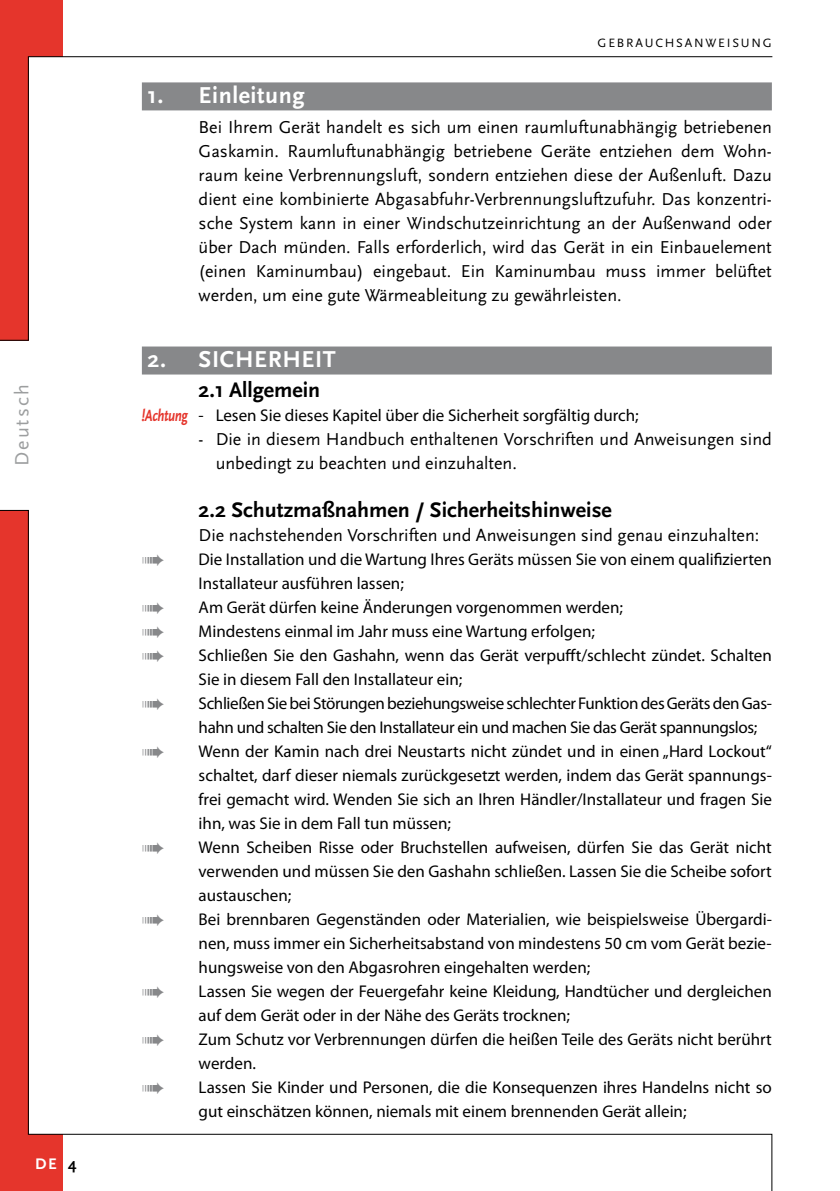
<style>
.page{position:relative;width:840px;height:1191px;background:#fff}
.page>*{position:absolute;margin:0;border:0;box-sizing:border-box;transform-origin:0 0}
.t1{font:700 24px "Scala Sans";letter-spacing:.025em;color:#fff}
.t2{font:700 22px "Scala Sans";color:#000}
.t3{font:20px "Scala Sans";letter-spacing:.105em;color:#9c9e9f}
.t4{font:18px/24px "Scala Sans";color:#000;text-align:justify}
.t5{font:17px/24px "Myriad Pro";color:#000}
.t6{font:17px/24px "Myriad Pro";letter-spacing:-.025em;color:#000}
.t7{font:700 16px "Scala Sans";color:#fff}
.t8{font:700 16px "Scala Sans";color:#000}
.t9{font:12.6px "Scala Sans";letter-spacing:.145em;color:#000}
.s1{font-family:"Scala Sans";font-weight:700;font-style:italic;color:#e5352c}
</style>
<div class="page">
<svg style="left:0;top:57px;width:29px;height:283px;background:#dc332a"></svg>
<svg style="left:0;top:510px;width:29px;height:624px;background:#dc332a"></svg>
<div style="left:142px;top:82px;width:629px;height:28px;background:#87888a"></div>
<div style="left:142px;top:346px;width:629px;height:28px;background:#87888a"></div>
<div style="left:0;top:1134px;width:62px;height:57px;background:#e5352c"></div>
<div style="left:0;top:0;width:62px;height:57px;background:#e5352c"></div>
<hr style="left:28px;top:56px;width:743px;height:1px;background:#000">
<svg style="left:28px;top:1133px;width:744px;height:58px"></svg>
<p class="t3" style="left:11px;top:466px;width:83px;rotate:-90deg">Deutsch</p>
<p class="t7" style="left:35px;top:1154px;width:23px">DE</p>
<p class="t8" style="left:68px;top:1154px;width:10px">4</p>
<p class="t9" style="left:597px;top:36px;width:176px">GEBRAUCHSANWEISUNG</p>
<h1 class="t1" style="left:147px;top:82px;width:159px">1. Einleitung</h1>
<p class="t4" style="left:198px;top:116px;width:574px">Bei Ihrem Gerät handelt es sich um einen raumluftunabhängig betriebenen Gaskamin. Raumluftunabhängig betriebene Geräte entziehen dem Wohn&shy;raum keine Verbrennungsluft, sondern entziehen diese der Außenluft. Dazu dient eine kombinierte Abgasabfuhr-Verbrennungsluftzufuhr. Das konzentri&shy;sche System kann in einer Windschutzeinrichtung an der Außenwand oder über Dach münden. Falls erforderlich, wird das Gerät in ein Einbauelement (einen Kaminumbau) eingebaut. Ein Kaminumbau muss immer belüftet werden, um eine gute Wärmeableitung zu gewährleisten.</p>
<h1 class="t1" style="left:147px;top:346px;width:189px">2. SICHERHEIT</h1>
<p class="t2" style="left:198px;top:378px;width:123px">2.1 Allgemein</p>
<p class="t5" style="left:142px;top:403px;width:498px"><span class="s1">!Achtung</span> - Lesen Sie dieses Kapitel über die Sicherheit sorgfältig durch;</p>
<p class="t4" style="left:215px;top:428px;width:557px;text-indent:-17px">- Die in diesem Handbuch enthaltenen Vorschriften und Anweisungen sind unbedingt zu beachten und einzuhalten.</p>
<p class="t2" style="left:198px;top:498px;width:414px">2.2 Schutzmaßnahmen / Sicherheitshinweise</p>
<p class="t4" style="left:198px;top:524px;width:562px">Die nachstehenden Vorschriften und Anweisungen sind genau einzuhalten:</p>
<p class="t5" style="left:198px;top:547px;width:574px">Die Installation und die Wartung Ihres Geräts müssen Sie von einem qualifizierten<br>Installateur ausführen lassen;</p>
<p class="t5" style="left:198px;top:595px;width:425px">Am Gerät dürfen keine Änderungen vorgenommen werden;</p>
<p class="t5" style="left:198px;top:619px;width:397px">Mindestens einmal im Jahr muss eine Wartung erfolgen;</p>
<p class="t5" style="left:198px;top:643px;width:574px">Schließen Sie den Gashahn, wenn das Gerät verpufft/schlecht zündet. Schalten<br>Sie in diesem Fall den Installateur ein;</p>
<p class="t6" style="left:198px;top:691px;width:574px">Schließen Sie bei Störungen beziehungsweise schlechter Funktion des Geräts den Gas&shy;hahn und schalten Sie den Installateur ein und machen Sie das Gerät spannungslos;</p>
<p class="t5" style="left:198px;top:739px;width:574px;text-align:justify">Wenn der Kamin nach drei Neustarts nicht zündet und in einen „Hard Lockout“ schaltet, darf dieser niemals zurückgesetzt werden, indem das Gerät spannungs&shy;frei gemacht wird. Wenden Sie sich an Ihren Händler/Installateur und fragen Sie ihn, was Sie in dem Fall tun müssen;</p>
<p class="t5" style="left:198px;top:835px;width:574px;text-align:justify">Wenn Scheiben Risse oder Bruchstellen aufweisen, dürfen Sie das Gerät nicht verwenden und müssen Sie den Gashahn schließen. Lassen Sie die Scheibe sofort austauschen;</p>
<p class="t5" style="left:198px;top:907px;width:574px;text-align:justify">Bei brennbaren Gegenständen oder Materialien, wie beispielsweise Übergardi&shy;nen, muss immer ein Sicherheitsabstand von mindestens 50 cm vom Gerät bezie&shy;hungsweise von den Abgasrohren eingehalten werden;</p>
<p class="t5" style="left:198px;top:979px;width:574px">Lassen Sie wegen der Feuergefahr keine Kleidung, Handtücher und dergleichen auf dem Gerät oder in der Nähe des Geräts trocknen;</p>
<p class="t5" style="left:198px;top:1027px;width:574px">Zum Schutz vor Verbrennungen dürfen die heißen Teile des Geräts nicht berührt werden.</p>
<p class="t5" style="left:198px;top:1075px;width:574px">Lassen Sie Kinder und Personen, die die Konsequenzen ihres Handelns nicht so gut einschätzen können, niemals mit einem brennenden Gerät allein;</p>
</div>
